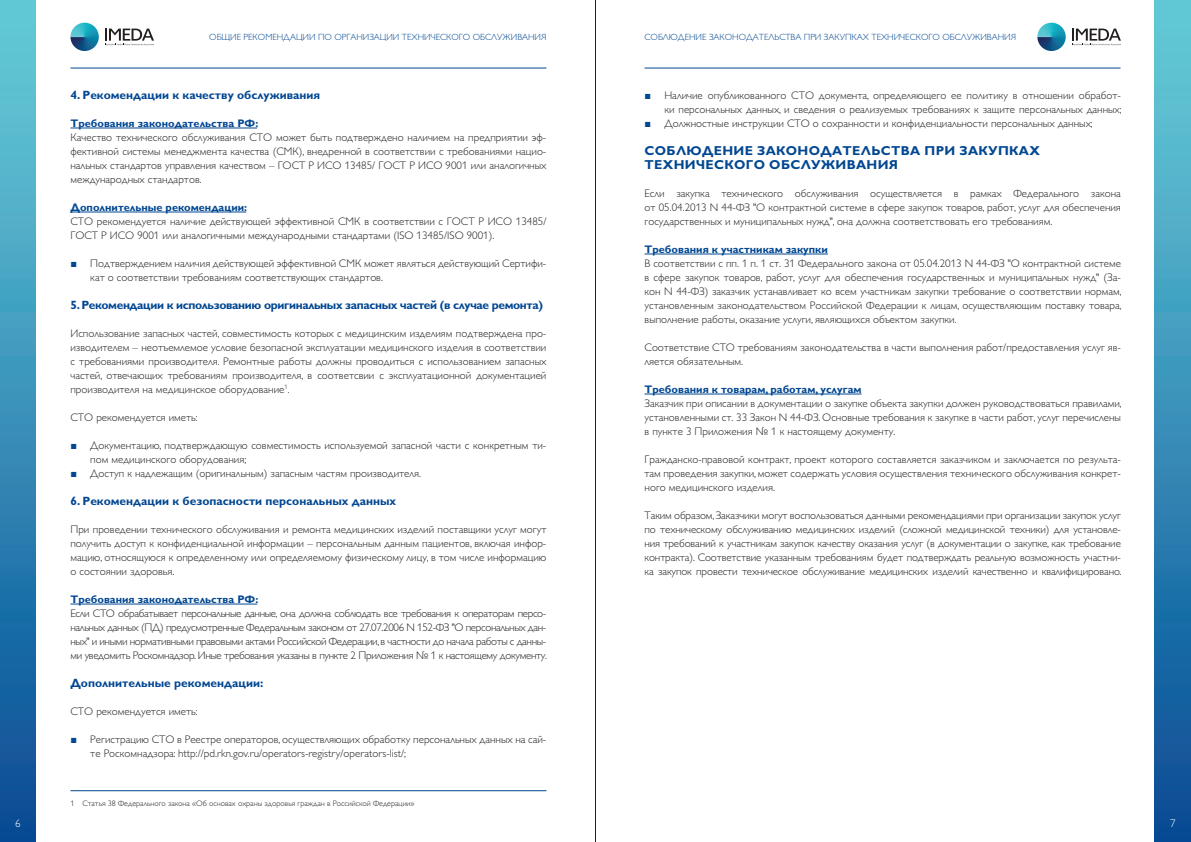
<style>
.page{position:relative;width:1191px;height:842px;background:#fff}
.page>*{position:absolute;margin:0;border:0;box-sizing:border-box;transform-origin:0 0}
.t1{font:700 13px/14px "Gill Sans Alt One WGL";letter-spacing:.025em;color:#024792}
.subheader{font:700 12px "Gill Sans Alt One WGL";color:#024792}
.subheader-2{font:700 12px "Gill Sans Alt One WGL";letter-spacing:-.03em;color:#024792}
.text{font:11px/14px "Gill Sans Alt One WGL Light";color:#231f20;text-align:justify}
.sub_subheader{font:700 11px "Gill Sans Alt One WGL";color:#024792}
.t2{font:11px "Gill Sans Alt One WGL Light";color:#fff}
.t3{font:9px "Gill Sans Alt One WGL Light";letter-spacing:.22em;color:#024792}
.footnote{font:8px "Gill Sans Alt One WGL Light";color:#231f20}
.s1{color:#024792}
</style>
<div class="page">
<div style="left:0;top:0;width:36px;height:842px;background:linear-gradient(to bottom,#68d0d9,#064b95)"></div>
<div style="left:1155px;top:0;width:36px;height:842px;background:linear-gradient(to bottom,#68d0d9,#064b95)"></div>
<img style="left:70px;top:23px;width:29px;height:28px">
<svg style="left:105px;top:29px;width:49px;height:16px"></svg>
<img style="left:1037px;top:23px;width:28px;height:28px">
<svg style="left:1072px;top:29px;width:49px;height:16px"></svg>
<hr style="left:70px;top:68px;width:476px;height:1px;background:#024792">
<hr style="left:644px;top:68px;width:476px;height:1px;background:#024792">
<hr style="left:644px;top:254px;width:184px;height:1px;background:#024792">
<hr style="left:644px;top:394px;width:217px;height:1px;background:#024792">
<hr style="left:70px;top:128px;width:187px;height:1px;background:#024792">
<hr style="left:70px;top:212px;width:176px;height:1px;background:#024792">
<hr style="left:70px;top:604px;width:187px;height:1px;background:#024792">
<hr style="left:70px;top:790px;width:476px;height:1px;background:#024792">
<hr style="left:595px;top:0;width:1px;height:842px;background:#231f20">
<p class="t3" style="left:209px;top:31px;width:337px">Общие рекомендации по организации технического обслуживания</p>
<p class="t3" style="left:644px;top:31px;width:372px">Со блюдение зако нодательства п ри закуп ках техническо го о бслуживания</p>
<p class="subheader" style="left:70px;top:87px;width:251px">4. Рекомендации к качеству обслуживания</p>
<p class="sub_subheader" style="left:70px;top:116px;width:189px">Требования законодательства РФ:</p>
<p class="text" style="left:70px;top:130px;width:477px">Качество технического обслуживания СТО может быть подтверждено наличием на предприятии эф&shy;фективной системы менеджмента качества (СМК), внедренной в соответствии с требованиями нацио&shy;нальных стандартов управления качеством – ГОСТ Р И СО 13485/ ГОСТ Р И СО 9001 или аналогичных международных стандартов.</p>
<p class="sub_subheader" style="left:70px;top:200px;width:178px">Дополнительные рекомендации:</p>
<p class="text" style="left:70px;top:214px;width:477px">СТО рекомендуется наличие действующей эффективной СМК в соответствии с ГОСТ Р И СО 13485/<br>ГОСТ Р И СО 9001 или аналогичными международными стандартами (ISO 13485/ISO 9001).</p>
<p class="text" style="left:90px;top:256px;width:457px;text-indent:-20px"><span class="s1">■</span> Подтверждением наличия действующей эффективной СМК может являться действующий Сертифи&shy;кат о соответствии требованиям соответствующих стандартов.</p>
<p class="subheader-2" style="left:70px;top:297px;width:474px">5. Рекомендации к использованию оригинальных запасных частей (в случае ремонта)</p>
<p class="text" style="left:70px;top:326px;width:477px">И спользование запасных частей, совместимость которых с медицинским изделиям подтверждена про&shy;изводителем – неотъемлемое условие безопасной эксплуатации медицинского изделия в соответствии с требованиями производителя. Ремонтные работы должны проводиться с использованием запасных частей, отвечающих требованиям производителя, в соответсвии с эксплуатационной документацией производителя на медицинское оборудование<sup>1</sup>.</p>
<p class="text" style="left:70px;top:410px;width:129px">СТО рекомендуется иметь:</p>
<p class="text" style="left:90px;top:438px;width:457px;text-indent:-20px"><span class="s1">■</span> Документацию, подтверждающую совместимость используемой запасной части с конкретным ти&shy;пом медицинского оборудования;</p>
<p class="text" style="left:70px;top:466px;width:352px"><span class="s1">■</span> Доступ к надлежащим (оригинальным) запасным частям производителя.</p>
<p class="subheader" style="left:70px;top:493px;width:327px">6. Рекомендации к безопасности персональных данных</p>
<p class="text" style="left:70px;top:522px;width:477px">При проведении технического обслуживания и ремонта медицинских изделий поставщики услуг могут получить доступ к конфиденциальной информации – персональным данным пациентов, включая инфор&shy;мацию, относящуюся к определенному или определяемому физическому лицу, в том числе информацию о состоянии здоровья.</p>
<p class="sub_subheader" style="left:70px;top:592px;width:189px">Требования законодательства РФ:</p>
<p class="text" style="left:70px;top:606px;width:478px">Если СТО обрабатывает персональные данные, она должна соблюдать все требования к операторам персо&shy;нальных данных (ПД) предусмотренные Федеральным законом от 27.07.2006 N 152-ФЗ "О персональных дан&shy;ных" и иными нормативными правовыми актами Российской Федерации, в частности до начала работы с данны&shy;ми уведомить Роскомнадзор. И ные требования указаны в пункте 2 Приложения № 1 к настоящему документу.</p>
<p class="subheader" style="left:70px;top:675px;width:194px">Дополнительные рекомендации:</p>
<p class="text" style="left:70px;top:704px;width:129px">СТО рекомендуется иметь:</p>
<p class="text" style="left:90px;top:732px;width:457px;text-indent:-20px"><span class="s1">■</span> Регистрацию СТО в Реестре операторов, осуществляющих обработку персональных данных на сай&shy;те Роскомнадзора: http://pd.rkn.gov.ru/operators-registry/operators-list/;</p>
<p class="footnote" style="left:70px;top:798px;width:346px">1 Статья 38 Федерального закона «Об основах охраны здоровья граждан в Российской Федерации»</p>
<p class="text" style="left:644px;top:88px;width:479px;text-align:right"><span class="s1">■</span> Н аличие опубликованного СТО документа, определяющего ее политику в отношении обработ&shy;ки персональных данных, и сведения о реализуемых требованиях к защите персональных данных;</p>
<p class="text" style="left:644px;top:116px;width:450px"><span class="s1">■</span> Должностные инструкции СТО о сохранности и конфиденциальности персональных данных;</p>
<p class="t1" style="left:644px;top:143px;width:397px">СОБЛЮДЕНИЕ ЗАКОНОДАТЕЛЬСТВА ПРИ ЗАКУПКАХ<br>ТЕХНИЧЕСКОГО ОБСЛУЖИВАНИЯ</p>
<p class="text" style="left:644px;top:186px;width:478px">Если закупка технического обслуживания осуществляется в рамках Федерального закона от 05.04.2013 N 44-ФЗ "О контрактной системе в сфере закупок товаров, работ, услуг для обеспечения государственных и муниципальных нужд", она должна соответствовать его требованиям.</p>
<p class="sub_subheader" style="left:644px;top:242px;width:185px">Требования к участникам закупки</p>
<p class="text" style="left:644px;top:256px;width:479px">В соответствии с пп. 1 п. 1 ст. 31 Федерального закона от 05.04.2013 N 44-ФЗ "О контрактной системе в сфере закупок товаров, работ, услуг для обеспечения государственных и муниципальных нужд" (За&shy;кон N 44-ФЗ) заказчик устанавливает ко всем участникам закупки требование о соответствии нормам, установленным законодательством Российской Федерации к лицам, осуществляющим поставку товара, выполнение работы, оказание услуги, являющихся объектом закупки.</p>
<p class="text" style="left:644px;top:340px;width:478px">Соответствие СТО требованиям законодательства в части выполнения работ/предоставления услуг яв&shy;ляется обязательным.</p>
<p class="sub_subheader" style="left:644px;top:382px;width:218px">Требования к товарам, работам, услугам</p>
<p class="text" style="left:644px;top:396px;width:479px">Заказчик при описании в документации о закупке объекта закупки должен руководствоваться правилами, установленными ст. 33 Закон N 44-ФЗ. Основные требования к закупке в части работ, услуг перечислены в пункте 3 Приложения № 1 к настоящему документу.</p>
<p class="text" style="left:644px;top:452px;width:478px">Гражданско-правовой контракт, проект которого составляется заказчиком и заключается по результа&shy;там проведения закупки, может содержать условия осуществления технического обслуживания конкрет&shy;ного медицинского изделия.</p>
<p class="text" style="left:644px;top:508px;width:479px">Таким образом, Заказчики могут воспользоваться данными рекомендациями при организации закупок услуг по техническому обслуживанию медицинских изделий (сложной медицинской техники) для установле&shy;ния требований к участникам закупок качеству оказания услуг (в документации о закупке, как требование контракта). Соответствие указанным требованиям будет подтверждать реальную возможность участни&shy;ка закупок провести техническое обслуживание медицинских изделий качественно и квалифицировано.</p>
<p class="t2" style="left:15px;top:816px;width:7px">6</p>
<p class="t2" style="left:1170px;top:816px;width:7px">7</p>
</div>
